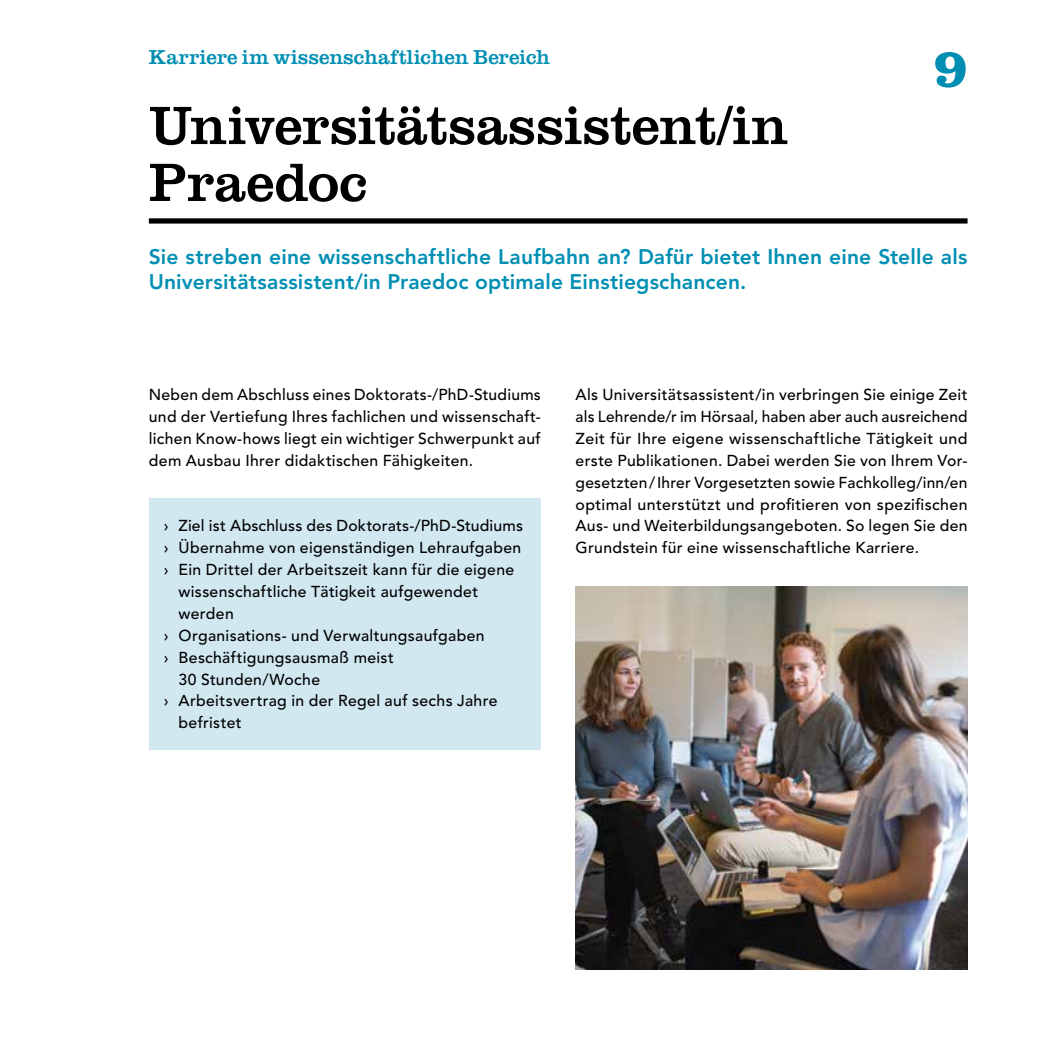
<style>
.page{position:relative;width:1042px;height:1042px;background:#fff}
.page>*{position:absolute;margin:0;border:0;box-sizing:border-box;transform-origin:0 0}
.t1{font:56px/56.9px "Clarendon LT Std";letter-spacing:-.005em;color:#000}
.t2{font:700 56px "Clarendon LT Std";color:#008fb3}
.t3{font:800 21px/25.4px "Avenir LT Std";letter-spacing:.01em;color:#008fb3}
.t4{font:21px "Clarendon LT Std";color:#008fb3}
.t5{font:500 15.75px/21.9px "Avenir LT Std";letter-spacing:.02em;color:#000;text-align:justify}
</style>
<div class="page">
<div style="left:149px;top:218px;width:818px;height:6px;background:#000"></div>
<div style="left:149px;top:498px;width:392px;height:252px;background:#d1e8f1"></div>
<img style="left:575px;top:586px;width:392px;height:383px">
<h2 class="t4" style="left:149px;top:44px;width:403px">Karriere im wissenschaftlichen Bereich</h2>
<h1 class="t1" style="left:149px;top:97px;width:641px">Universitätsassistent/in<br>Praedoc</h1>
<h1 class="t2" style="left:933px;top:34px;width:36px">9</h1>
<h2 class="t3" style="left:149px;top:244px;width:820px">Sie streben eine wissenschaftliche Laufbahn an? Dafür bietet Ihnen eine Stelle als<br>Universitätsassistent/in Praedoc optimale Einstiegschancen.</h2>
<p class="t5" style="left:149px;top:384px;width:393px">Neben dem Abschluss eines Doktorats-/PhD-Studiums und der Vertiefung Ihres fachlichen und wissenschaft&shy;lichen Know-hows liegt ein wichtiger Schwerpunkt auf dem Ausbau Ihrer didaktischen Fähigkeiten.</p>
<p class="t5" style="left:164px;top:515px;width:361px">› Ziel ist Abschluss des Doktorats-/PhD-Studiums</p>
<p class="t5" style="left:164px;top:537px;width:359px">› Übernahme von eigenständigen Lehraufgaben</p>
<p class="t5" style="left:164px;top:559px;width:352px">› Ein Drittel der Arbeitszeit kann für die eigene</p>
<p class="t5" style="left:179px;top:581px;width:301px">wissenschaftliche Tätigkeit aufgewendet</p>
<p class="t5" style="left:179px;top:603px;width:57px">werden</p>
<p class="t5" style="left:164px;top:625px;width:322px">› Organisations- und Verwaltungsaufgaben</p>
<p class="t5" style="left:164px;top:647px;width:232px">› Beschäftigungsausmaß meist</p>
<p class="t5" style="left:179px;top:668px;width:143px">30 Stunden/Woche</p>
<p class="t5" style="left:164px;top:690px;width:335px">› Arbeitsvertrag in der Regel auf sechs Jahre</p>
<p class="t5" style="left:179px;top:712px;width:65px">befristet</p>
<p class="t5" style="left:575px;top:384px;width:393px">Als Universitätsassistent/in verbringen Sie einige Zeit als Lehrende/r im Hörsaal, haben aber auch ausreichend Zeit für Ihre eigene wissenschaftliche Tätigkeit und erste Publikationen. Dabei werden Sie von Ihrem Vor&shy;gesetzten/Ihrer Vorgesetzten sowie Fachkolleg/inn/en optimal unterstützt und profitieren von spezifischen Aus- und Weiterbildungsangeboten. So legen Sie den Grundstein für eine wissenschaftliche Karriere.</p>
</div>
